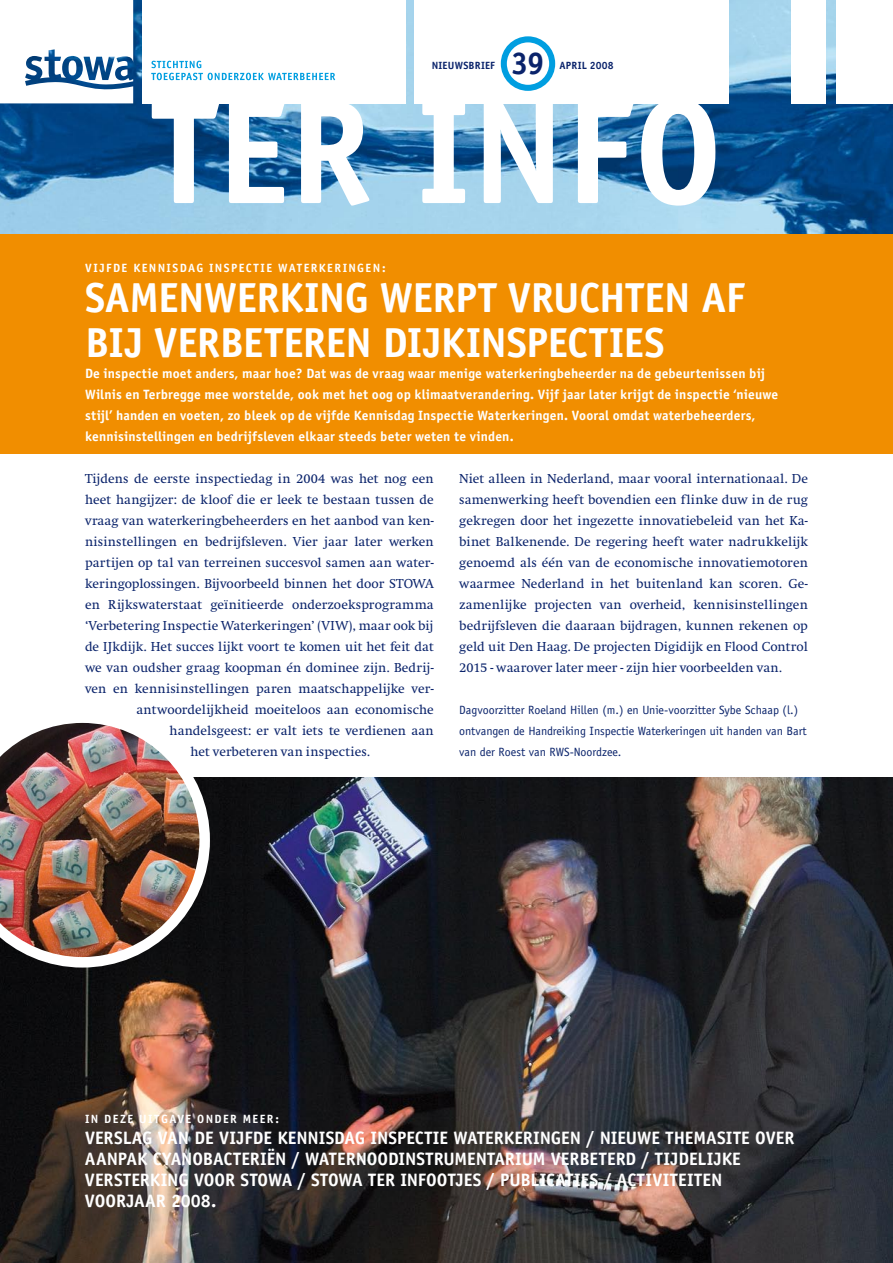
<style>
.page{position:relative;width:893px;height:1263px;background:#fff}
.page>*{position:absolute;margin:0;border:0;box-sizing:border-box;transform-origin:0 0}
.t1{font:700 42px/45px "Officina Sans";letter-spacing:-.015em;color:#fff}
.t2{font:700 31.5px "Officina Sans";color:#0a236b}
.t3{font:700 18px/21px "Officina Sans";letter-spacing:-.005em;color:#fff}
.t4{font:13.5px/21px "Swift";letter-spacing:.01em;color:#0a236b;text-align:justify}
.t5{font:700 13.5px/21px "Officina Sans";letter-spacing:.01em;color:#fff}
.t6{font:12px/21px "Officina Sans";color:#0a236b}
.t7{font:700 12px "Officina Sans";letter-spacing:.115em;color:#fff}
.t8{font:700 10.5px "Officina Sans";letter-spacing:.025em;color:#0a236b}
</style>
<div class="page">
<img style="left:0;top:777px;width:893px;height:486px">
<div style="left:0;top:230px;width:893px;height:224px;background:#f18e00"></div>
<img style="left:0;top:0;width:893px;height:234px">
<div style="left:415px;top:0;width:314px;height:103px;background:#fff"></div>
<div style="left:792px;top:0;width:34px;height:103px;background:#fff"></div>
<div style="left:836px;top:0;width:57px;height:103px;background:#fff"></div>
<div style="left:142px;top:0;width:264px;height:103px;background:#fff"></div>
<svg style="left:0;top:0;width:133px;height:103px"></svg>
<div style="left:69px;top:60px;width:7px;height:15px;background:#fff;border-radius:50%"></div>
<svg style="left:152px;top:103px;width:67px;height:100px"></svg>
<svg style="left:229px;top:103px;width:56px;height:100px"></svg>
<svg style="left:301px;top:103px;width:68px;height:103px"></svg>
<svg style="left:422px;top:103px;width:43px;height:100px"></svg>
<svg style="left:484px;top:103px;width:69px;height:100px"></svg>
<svg style="left:578px;top:103px;width:56px;height:100px"></svg>
<svg style="left:641px;top:103px;width:74px;height:103px"></svg>
<div style="left:501px;top:36px;width:54px;height:55px;border:6px solid #009ee0;border-radius:50%"></div>
<svg style="left:151px;top:61px;width:184px;height:19px"></svg>
<img style="left:0;top:722px;width:210px;height:245px">
<p class="t8" style="left:432px;top:59px;width:7px">NIEU</p>
<p class="t8" style="left:455px;top:59px;width:15px">WSBRIEF</p>
<h2 class="t2" style="left:511px;top:43px;width:35px">39</h2>
<p class="t8" style="left:559px;top:59px;width:7px">APRI</p>
<p class="t8" style="left:582px;top:59px;width:34px">L 2008</p>
<p class="t7" style="left:85px;top:260px;width:302px">Vijfde Kennisdag Inspectie Waterkeringen:</p>
<h1 class="t1" style="left:85px;top:275px;width:662px">Samenwerking werpt vruchten af bij verbeteren dijkinspecties</h1>
<p class="t5" style="left:85px;top:363px;width:695px">De inspectie moet anders, maar hoe? Dat was de vraag waar menige waterkeringbeheerder na de gebeurtenissen bij Wilnis en Terbregge mee worstelde, ook met het oog op klimaatverandering. Vijf jaar later krijgt de inspectie ‘nieuwe stijl’ handen en voeten, zo bleek op de vijfde Kennisdag Inspectie Waterkeringen. Vooral omdat waterbeheerders, kennisinstellingen en bedrijfsleven elkaar steeds beter weten te vinden.</p>
<p class="t4" style="left:85px;top:468px;width:350px">Tijdens de eerste inspectiedag in 2004 was het nog een</p>
<p class="t4" style="left:85px;top:489px;width:350px">heet hangijzer: de kloof die er leek te bestaan tussen de</p>
<p class="t4" style="left:85px;top:510px;width:350px">vraag van waterkeringbeheerders en het aanbod van ken-</p>
<p class="t4" style="left:85px;top:531px;width:350px">nisinstellingen en bedrijfsleven. Vier jaar later werken</p>
<p class="t4" style="left:85px;top:552px;width:350px">partijen op tal van terreinen succesvol samen aan water-</p>
<p class="t4" style="left:85px;top:573px;width:350px">keringoplossingen. Bijvoorbeeld binnen het door STOWA</p>
<p class="t4" style="left:85px;top:594px;width:350px">en Rijkswaterstaat geïnitieerde onderzoeksprogramma</p>
<p class="t4" style="left:85px;top:615px;width:350px">‘Verbetering Inspectie Waterkeringen’ (VIW), maar ook bij</p>
<p class="t4" style="left:85px;top:636px;width:350px">de IJkdijk. Het succes lijkt voort te komen uit het feit dat</p>
<p class="t4" style="left:85px;top:657px;width:350px">we van oudsher graag koopman én dominee zijn. Bedrij-</p>
<p class="t4" style="left:85px;top:678px;width:350px">ven en kennisinstellingen paren maatschappelijke ver-</p>
<p class="t4" style="left:136px;top:699px;width:299px">antwoordelijkheid moeiteloos aan economische</p>
<p class="t4" style="left:170px;top:720px;width:266px">handelsgeest: er valt iets te verdienen aan</p>
<p class="t4" style="left:190px;top:741px;width:181px">het verbeteren van inspecties.</p>
<p class="t4" style="left:459px;top:468px;width:350px">Niet alleen in Nederland, maar vooral internationaal. De samenwerking heeft bovendien een flinke duw in de rug gekregen door het ingezette innovatiebeleid van het Ka&shy;binet Balkenende. De regering heeft water nadrukkelijk genoemd als één van de economische innovatiemotoren waarmee Nederland in het buitenland kan scoren. Ge&shy;zamenlijke projecten van overheid, kennisinstellingen bedrijfsleven die daaraan bijdragen, kunnen rekenen op geld uit Den Haag. De projecten Digidijk en Flood Control 2015 - waarover later meer - zijn hier voorbeelden van.</p>
<p class="t6" style="left:459px;top:699px;width:349px">Dagvoorzitter Roeland Hillen (m.) en Unie-voorzitter Sybe Schaap (l.) ontvangen de Handreiking Inspectie Waterkeringen uit handen van Bart van der Roest van RWS-Noordzee.</p>
<p class="t7" style="left:85px;top:1111px;width:195px">In deze uitgave onder meer:</p>
<p class="t3" style="left:85px;top:1127px;width:711px">Verslag van de vijfde Kennisdag Inspectie Waterkeringen / Nieuwe themasite over aanpak cyanobacteriËn / Waternoodinstrumentarium verbeterd / Tijdelijke versterking voor STOWA / STOWA ter infootjes / Publicaties / Activiteiten voorjaar 2008.</p>
</div>
